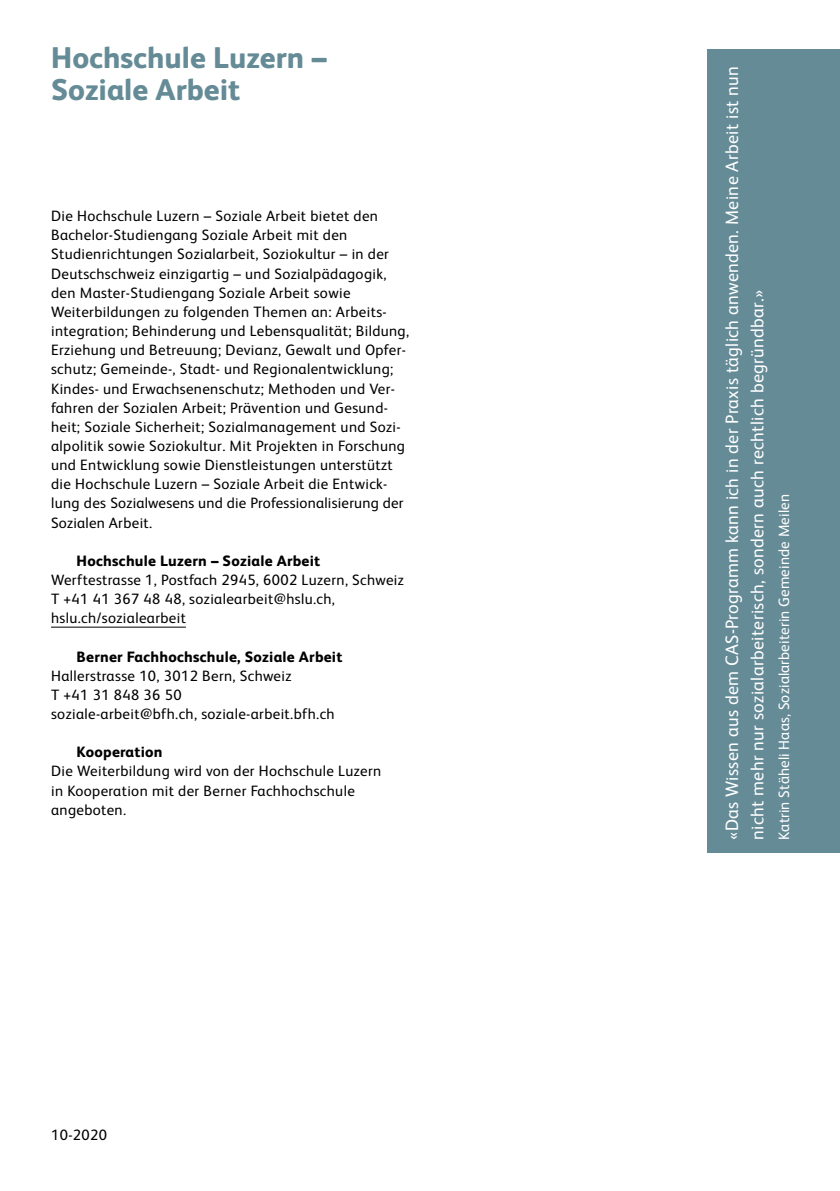
<style>
.page{position:relative;width:840px;height:1191px;background:#fff}
.page>*{position:absolute;margin:0;border:0;box-sizing:border-box;transform-origin:0 0}
.t1{font:800 30px/31.8px "FS Albert";color:#658b97}
.t2{font:18px/25.6px "FS Albert";letter-spacing:.02em;color:#fff}
.t3{font:15px/19.2px "FS Albert";letter-spacing:.025em;color:#000}
.t4{font:800 15px "FS Albert";letter-spacing:.015em;color:#000}
.t5{font:15px "FS Albert";letter-spacing:.01em;color:#fff}
</style>
<div class="page">
<div style="left:707px;top:49px;width:132px;height:804px;background:#658b97"></div>
<hr style="left:51px;top:626px;width:135px;height:1px;background:#000">
<h1 class="t1" style="left:51px;top:40px;width:277px">Hochschule Luzern –<br>Soziale Arbeit</h1>
<p class="t3" style="left:51px;top:206px;width:359px">Die Hochschule Luzern – Soziale Arbeit bietet den Bachelor-Studiengang Soziale Arbeit mit den Studienrichtungen Sozialarbeit, Soziokultur – in der Deutschschweiz einzigartig – und Sozialpädagogik, den Master-Studiengang Soziale Arbeit sowie Weiterbildungen zu folgenden Themen an: Arbeits&shy;integration; Behinderung und Lebensqualität; Bildung, Erziehung und Betreuung; Devianz, Gewalt und Opfer&shy;schutz; Gemeinde-, Stadt- und Regionalentwicklung; Kindes- und Erwachsenenschutz; Methoden und Ver&shy;fahren der Sozialen Arbeit; Prävention und Gesund&shy;heit; Soziale Sicherheit; Sozialmanagement und Sozi&shy;alpolitik sowie Soziokultur. Mit Projekten in Forschung und Entwicklung sowie Dienstleistungen unterstützt die Hochschule Luzern – Soziale Arbeit die Entwick&shy;lung des Sozialwesens und die Professionalisierung der Sozialen Arbeit.</p>
<p class="t4" style="left:77px;top:550px;width:245px">Hochschule Luzern – Soziale Arbeit</p>
<p class="t3" style="left:51px;top:569px;width:354px">Werftestrasse 1, Postfach 2945, 6002 Luzern, Schweiz<br>T +41 41 367 48 48, sozialearbeit@hslu.ch, hslu.ch/sozialearbeit</p>
<p class="t4" style="left:77px;top:645px;width:267px">Berner Fachhochschule, Soziale Arbeit</p>
<p class="t3" style="left:51px;top:665px;width:285px">Hallerstrasse 10, 3012 Bern, Schweiz<br>T +41 31 848 36 50<br>soziale-arbeit@bfh.ch, soziale-arbeit.bfh.ch</p>
<p class="t4" style="left:77px;top:741px;width:87px">Kooperation</p>
<p class="t3" style="left:51px;top:761px;width:331px">Die Weiterbildung wird von der Hochschule Luzern in Kooperation mit der Berner Fachhochschule angeboten.</p>
<p class="t3" style="left:51px;top:1124px;width:57px">10-2020</p>
<p class="t2" style="left:717px;top:840px;width:775px;rotate:-90deg">«Das Wissen aus dem CAS-Programm kann ich in der Praxis täglich anwenden. Meine Arbeit ist nun nicht mehr nur sozialarbeiterisch, sondern auch rechtlich begründbar.»</p>
<p class="t5" style="left:773px;top:840px;width:347px;rotate:-90deg">Katrin Stäheli Haas, Sozialarbeiterin Gemeinde Meilen</p>
</div>
